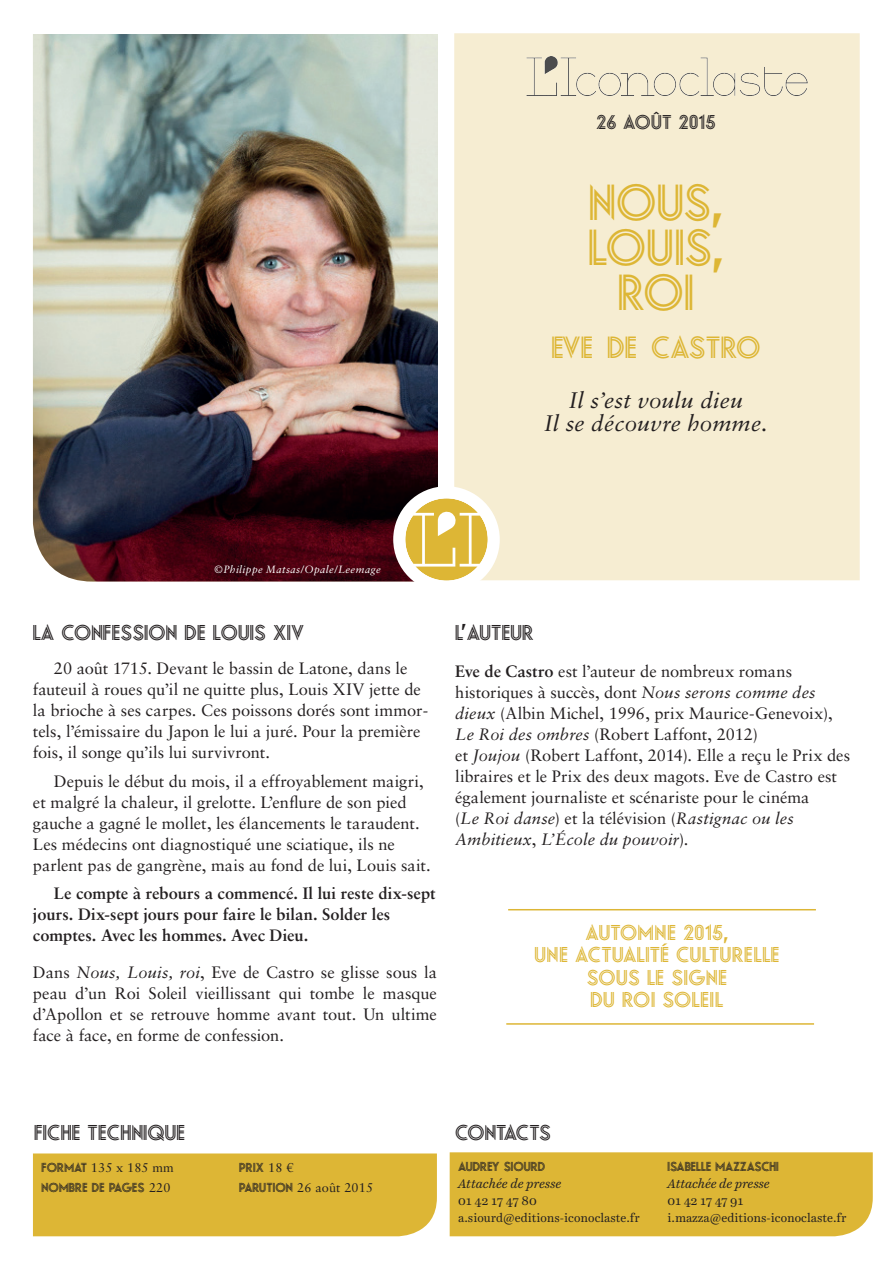
<style>
.page{position:relative;width:893px;height:1263px;background:#fff}
.page>*{position:absolute;margin:0;border:0;box-sizing:border-box;transform-origin:0 0}
.t1{font:49.5px/45px "Relampago NF";letter-spacing:.005em;color:#ddb635;text-align:center}
.t2{font:30px "Relampago NF";letter-spacing:.01em;color:#ddb635}
.t3{font:italic 22.5px/22.5px "Sabon LT Std";letter-spacing:.015em;color:#231f20;text-align:center}
.t4{font:21px/22.5px "Relampago NF";letter-spacing:.01em;color:#ddb635}
.t5{font:21px "Relampago NF";letter-spacing:.01em;color:#231f20}
.t6{font:19.5px "Relampago NF";letter-spacing:.01em;color:#231f20}
.t7{font:16.5px/21px "Sabon LT Std";color:#231f20}
.t8{font:700 16.5px/21px "Sabon LT Std";color:#231f20}
.t9{font:12.75px "Relampago NF";letter-spacing:.01em;color:#231f20}
.t10{font:12.75px "Sabon LT Std";letter-spacing:.01em;color:#231f20}
.t11{font:italic 12.75px "Harriet Text";letter-spacing:-.015em;color:#231f20}
.t12{font:12.75px "Harriet Text";letter-spacing:-.015em;color:#231f20}
.t13{font:12px "Harriet Text";color:#231f20}
.t14{font:italic 10.5px "Sabon LT Std";letter-spacing:.035em;color:#fff}
.s1{font-style:italic}
.s2{font-weight:700}
.s3{font-family:"Relampago NF"}
.s4{font-family:"Sabon LT Std"}
</style>
<div class="page">
<div style="left:33px;top:1153px;width:404px;height:83px;background:#ddb635"></div>
<hr style="left:508px;top:909px;width:308px;height:1px;background:#ddb635">
<hr style="left:506px;top:1023px;width:308px;height:2px;background:#ddb635">
<img style="left:33px;top:34px;width:405px;height:547px">
<div style="left:454px;top:33px;width:406px;height:547px;background:#f6edd2;border:2px solid #f6edd2"></div>
<img style="left:526px;top:56px;width:282px;height:40px">
<svg style="left:405px;top:498px;width:83px;height:83px"></svg>
<div style="left:393px;top:486px;width:107px;height:107px;border:12px solid #fff;border-radius:50%"></div>
<div style="left:450px;top:1152px;width:423px;height:84px;background:#ddb635"></div>
<p class="t6" style="left:596px;top:111px;width:121px">26 AOÛT 2015</p>
<h1 class="t1" style="left:588px;top:179px;width:137px">NOUS,<br>LOUIS,<br>ROI</h1>
<h2 class="t2" style="left:551px;top:330px;width:211px">EVE DE CASTRO</h2>
<h3 class="t3" style="left:544px;top:389px;width:225px">Il s’est voulu dieu<br>Il se découvre homme.</h3>
<p class="t14" style="left:215px;top:564px;width:168px">©Philippe Matsas/Opale/Leemage</p>
<p class="t5" style="left:33px;top:620px;width:273px">LA CONFESSION DE LOUIS XIV</p>
<p class="t7" style="left:33px;top:658px;width:397px;text-indent:21px">20 août 1715. Devant le bassin de Latone, dans le fauteuil à roues qu’il ne quitte plus, Louis xiv jette de la brioche à ses carpes. Ces poissons dorés sont immor&shy;tels, l’émissaire du Japon le lui a juré. Pour la première fois, il songe qu’ils lui survivront.</p>
<p class="t7" style="left:33px;top:770px;width:399px;text-indent:21px">Depuis le début du mois, il a effroyablement maigri, et malgré la chaleur, il grelotte. L’enflure de son pied gauche a gagné le mollet, les élancements le taraudent.<br>Les médecins ont diagnostiqué une sciatique, ils ne parlent pas de gangrène, mais au fond de lui, Louis sait.</p>
<p class="t8" style="left:33px;top:883px;width:404px;text-indent:21px">Le compte à rebours a commencé. Il lui reste dix-sept jours. Dix-sept jours pour faire le bilan. Solder les comptes. Avec les hommes. Avec Dieu.</p>
<p class="t7" style="left:33px;top:962px;width:405px;text-align:justify">Dans <span class="s1">Nous, Louis, roi</span>, Eve de Castro se glisse sous la peau d’un Roi Soleil vieillissant qui tombe le masque d’Apollon et se retrouve homme avant tout. Un ultime face à face, en forme de confession.</p>
<p class="t5" style="left:455px;top:620px;width:80px">L’AUTEUR</p>
<p class="t7" style="left:455px;top:661px;width:396px"><span class="s2">Eve de Castro</span> est l’auteur de nombreux romans historiques à succès, dont <span class="s1">Nous serons comme des dieux</span> (Albin Michel, 1996, prix Maurice-Genevoix), <span class="s1">Le Roi des ombres</span> (Robert Laffont, 2012)<br>et <span class="s1">Joujou</span> (Robert Laffont, 2014). Elle a reçu le Prix des libraires et le Prix des deux magots. Eve de Castro est également journaliste et scénariste pour le cinéma<br>(<span class="s1">Le Roi danse</span>) et la télévision (<span class="s1">Rastignac ou les Ambitieux</span>, <span class="s1">L’École du pouvoir</span>).</p>
<p class="t4" style="left:585px;top:920px;width:50px">AUTOMNE</p>
<p class="t4" style="left:683px;top:920px;width:47px">2015,</p>
<p class="t4" style="left:534px;top:943px;width:12px">UNE</p>
<p class="t4" style="left:575px;top:943px;width:47px">ACTUALI</p>
<p class="t4" style="left:650px;top:943px;width:104px">TÉ CULTURELLE</p>
<p class="t4" style="left:587px;top:965px;width:14px">SOUS</p>
<p class="t4" style="left:590px;top:965px;width:93px;text-indent:57px">LE SIGNE<br>DU ROI SOLEIL</p>
<p class="t5" style="left:34px;top:1120px;width:153px">FICHE TECHNIQUE</p>
<p class="t5" style="left:455px;top:1120px;width:97px">CONTACTS</p>
<p class="t10" style="left:41px;top:1160px;width:134px"><span class="s3">FORMAT</span> 135 x 185 mm</p>
<p class="t9" style="left:41px;top:1180px;width:131px">NOMBRE DE PAGES <span class="s4">220</span></p>
<p class="t9" style="left:458px;top:1159px;width:54px">AUDREY SIOU</p>
<p class="t9" style="left:531px;top:1159px;width:15px">RD</p>
<p class="t11" style="left:458px;top:1175px;width:105px">Attachée de presse</p>
<p class="t12" style="left:458px;top:1192px;width:80px">01 42 17 47 80</p>
<p class="t13" style="left:458px;top:1210px;width:183px">a.siourd@editions-iconoclaste.fr</p>
<p class="t9" style="left:239px;top:1160px;width:56px">PRIX <span class="s4">18 €</span></p>
<p class="t10" style="left:239px;top:1180px;width:135px"><span class="s3">PARUTION</span> 26 août 2015</p>
<p class="t9" style="left:668px;top:1159px;width:7px">ISABELLE</p>
<p class="t9" style="left:715px;top:1159px;width:39px">MAZZASCHI</p>
<p class="t11" style="left:668px;top:1175px;width:104px">Attachée de presse</p>
<p class="t12" style="left:668px;top:1192px;width:78px">01 42 17 47 91</p>
<p class="t13" style="left:668px;top:1210px;width:180px">i.mazza@editions-iconoclaste.fr</p>
</div>
